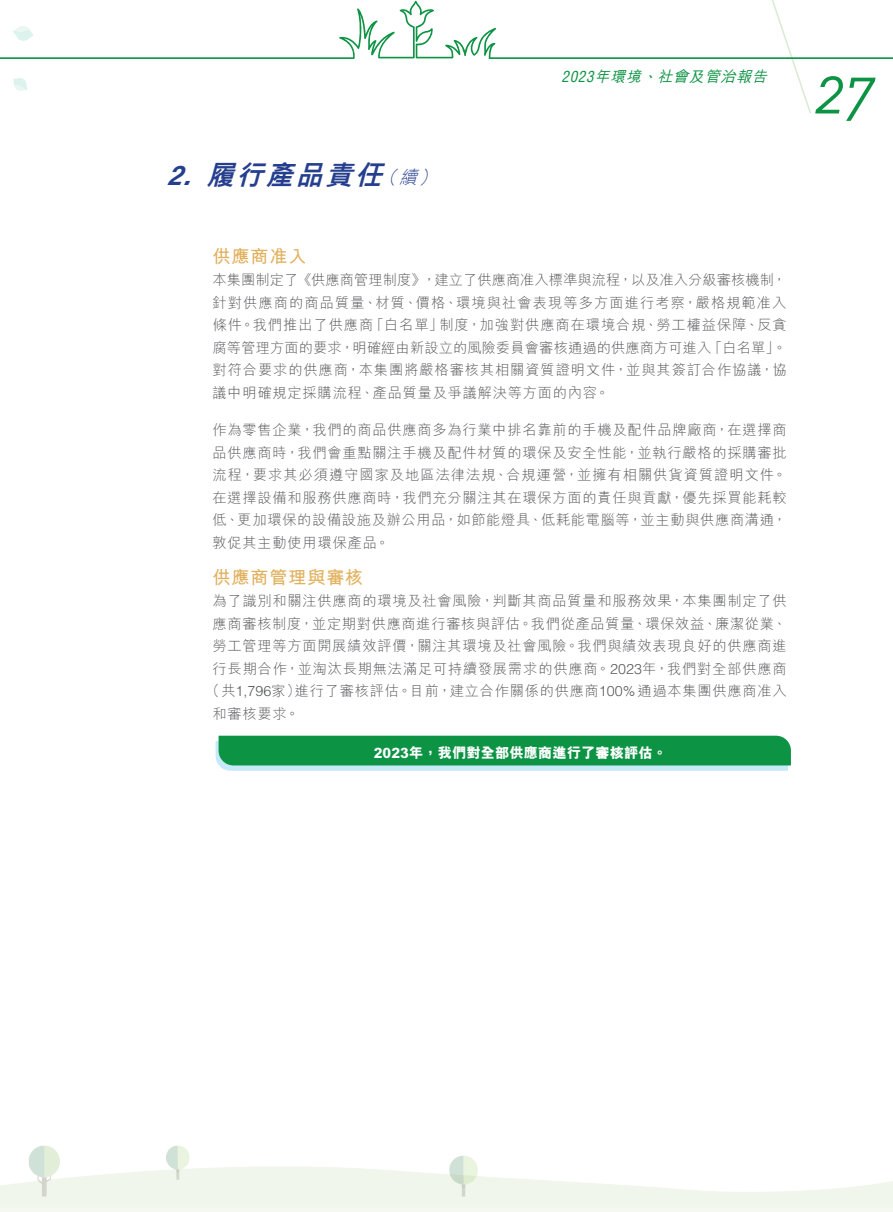
<style>
.page{position:relative;width:893px;height:1212px;background:#fff}
.page>*{position:absolute;margin:0;border:0;box-sizing:border-box;transform-origin:0 0}
.t1{font:60px "DIN Regular Italic Alt";color:#0d9344}
.t2{font:italic 800 27px "M Hei HK";color:#253f8e}
.t3{font:700 18px "M Hei HK";letter-spacing:.055em;color:#e1b15e}
.t4{font:italic 500 15px "M Hei HK";color:#0d9344}
.t5{font:300 14.25px/22.5px "M Hei HK";letter-spacing:.05em;color:#57585a;text-align:justify}
.t6{font:800 14.25px "M Hei HK";letter-spacing:.005em;color:#fff}
.s1{font-family:"Helvetica LT Std";font-weight:700}
.s2{font-weight:300;font-size:18px}
.s3{font-family:"Helvetica LT Std";font-weight:400;font-stretch:condensed}
.s4{font-family:"Helvetica LT Std"}
</style>
<div class="page">
<svg style="left:13px;top:78px;width:14px;height:13px"></svg>
<svg style="left:772px;top:0;width:39px;height:114px"></svg>
<svg style="left:0;top:1px;width:893px;height:58px"></svg>
<img style="left:0;top:1145px;width:893px;height:67px">
<svg style="left:216px;top:736px;width:575px;height:35px;background:#2ca162"></svg>
<h2 class="t2" style="left:168px;top:161px;width:276px"><span class="s1">2.</span> 履行產品責任<span class="s2">（續）</span></h2>
<p class="t4" style="left:561px;top:66px;width:212px"><span class="s3">2 0 2 3</span> 年環境、社會及管治報告</p>
<p class="t3" style="left:213px;top:243px;width:95px">供應商准入</p>
<p class="t5" style="left:213px;top:269px;width:576px">本集團制定了《供應商管理制度》，建立了供應商准入標準與流程，以及准入分級審核機制，針對供應商的商品質量、材質、價格、環境與社會表現等多方面進行考察，嚴格規範准入條件。我們推出了供應商「白名單」制度，加強對供應商在環境合規、勞工權益保障、反貪腐等管理方面的要求，明確經由新設立的風險委員會審核通過的供應商方可進入「白名單」。對符合要求的供應商，本集團將嚴格審核其相關資質證明文件，並與其簽訂合作協議，協議中明確規定採購流程、產品質量及爭議解決等方面的內容。</p>
<p class="t5" style="left:213px;top:418px;width:576px">作為零售企業，我們的商品供應商多為行業中排名靠前的手機及配件品牌廠商，在選擇商品供應商時，我們會重點關注手機及配件材質的環保及安全性能，並執行嚴格的採購審批流程，要求其必須遵守國家及地區法律法規、合規運營，並擁有相關供貨資質證明文件。在選擇設備和服務供應商時，我們充分關注其在環保方面的責任與貢獻，優先採買能耗較低、更加環保的設備設施及辦公用品，如節能燈具、低耗能電腦等，並主動與供應商溝通，敦促其主動使用環保產品。</p>
<p class="t3" style="left:213px;top:564px;width:152px">供應商管理與審核</p>
<p class="t5" style="left:213px;top:589px;width:575px">為了識別和關注供應商的環境及社會風險，判斷其商品質量和服務效果，本集團制定了供</p>
<p class="t5" style="left:213px;top:612px;width:575px">應商審核制度，並定期對供應商進行審核與評估。我們從產品質量、環保效益、廉潔從業、</p>
<p class="t5" style="left:213px;top:634px;width:575px">勞工管理等方面開展績效評價，關注其環境及社會風險。我們與績效表現良好的供應商進</p>
<p class="t5" style="left:213px;top:657px;width:576px">行長期合作，並淘汰長期無法滿足可持續發展需求的供應商。<span class="s4">2023</span>年，我們對全部供應商</p>
<p class="t5" style="left:205px;top:679px;width:583px">（共<span class="s4">1,796</span>家）進行了審核評估。目前，建立合作關係的供應商<span class="s4">100%</span>通過本集團供應商准入</p>
<p class="t5" style="left:213px;top:702px;width:88px">和審核要求。</p>
<p class="t6" style="left:374px;top:745px;width:295px">2023年，我們對全部供應商進行了審核評估。</p>
<h1 class="t1" style="left:816px;top:54px;width:59px">27</h1>
</div>
